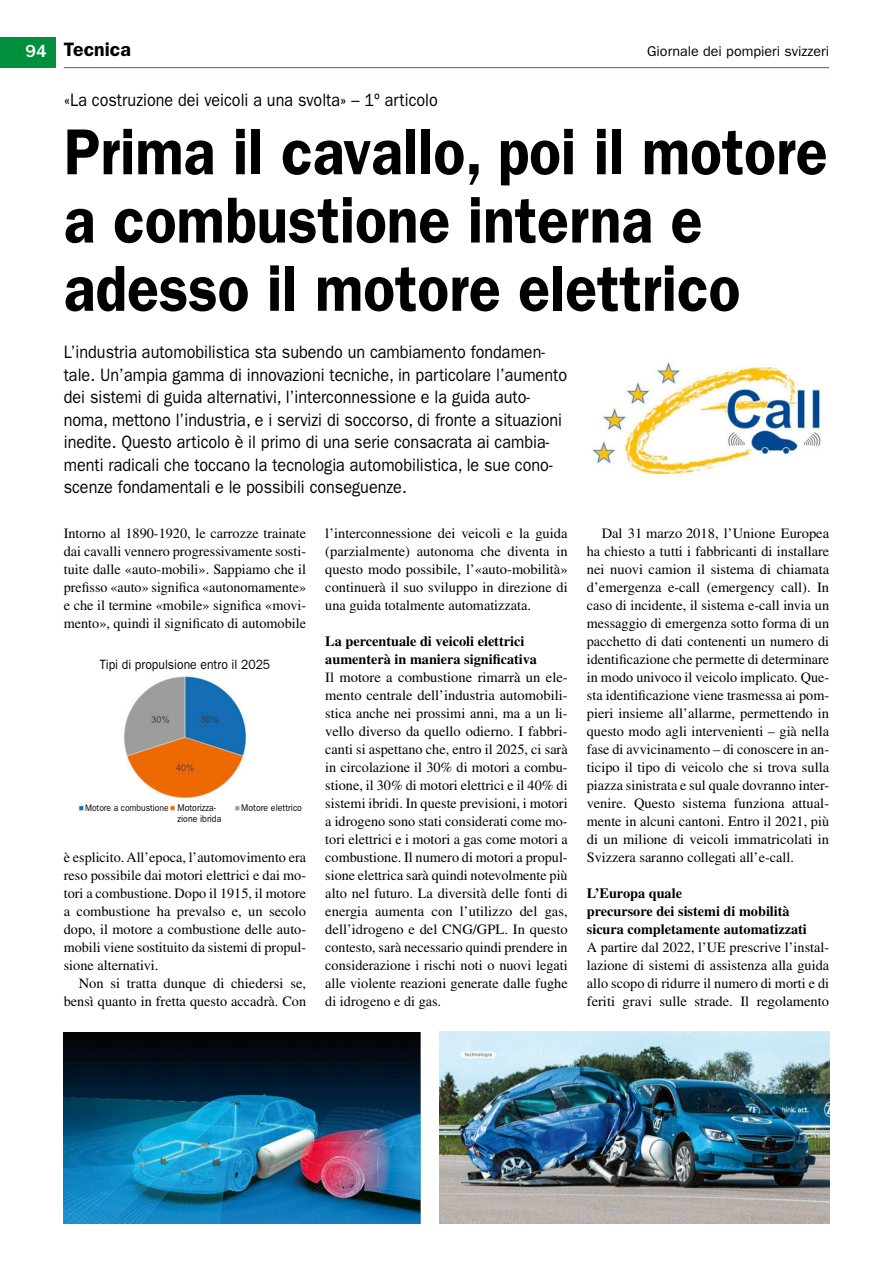
<style>
.page{position:relative;width:893px;height:1263px;background:#fff}
.page>*{position:absolute;margin:0;border:0;box-sizing:border-box;transform-origin:0 0}
.t1{font:600 65.25px/68.2px "ITC Franklin Gothic Std";color:#000;scale:.9 1}
.t2{font:600 19.5px "ITC Franklin Gothic Std";color:#000}
.t3{font:18px/22.5px "ITC Franklin Gothic Std";color:#000;scale:.9 1}
.t4{font:14.25px/18px "Times LT Std";color:#000;text-align:justify}
.t5{font:700 14.25px/18px "Times LT Std";color:#000}
.t6{font:14.25px "ITC Franklin Gothic Std";color:#000}
.t7{font:13.5px "ITC Franklin Gothic Std";color:#000;scale:.9 1}
.t8{font:9.75px/10.5px "ITC Franklin Gothic Std";color:#000;scale:.9 1}
.t9{font:9.45px "ITC Franklin Gothic Std";color:#000;scale:.9 1}
.s1{font-weight:500;font-size:18px;color:#fff}
</style>
<div class="page">
<div style="left:0;top:38px;width:55px;height:30px;background:#00903d"></div>
<hr style="left:64px;top:67px;width:765px;height:1px;background:#00903d">
<img style="left:592px;top:361px;width:230px;height:114px">
<img style="left:64px;top:1032px;width:356px;height:192px">
<img style="left:440px;top:1031px;width:390px;height:193px">
<img style="left:78px;top:676px;width:169px;height:137px">
<div style="left:175px;top:803px;width:59px;height:28px;background:#fff"></div>
<div style="left:241px;top:803px;width:65px;height:10px;background:#fff"></div>
<div style="left:85px;top:803px;width:84px;height:10px;background:#fff"></div>
<h2 class="t2" style="left:26px;top:38px;width:107px"><span class="s1">94</span> Tecnica</h2>
<p class="t6" style="left:647px;top:43px;width:184px">Giornale dei pompieri svizzeri</p>
<p class="t3" style="left:64px;top:89px;width:417px">«La costruzione dei veicoli a una svolta» – 1º articolo</p>
<h1 class="t1" style="left:64px;top:118px;width:850px">Prima il cavallo, poi il motore a combustione interna e adesso il motore elettrico</h1>
<p class="t3" style="left:64px;top:341px;width:561px">L’industria automobilistica sta subendo un cambiamento fondamen&shy;tale. Un’ampia gamma di innovazioni tecniche, in particolare l’aumento dei sistemi di guida alternativi, l’interconnessione e la guida auto&shy;noma, mettono l’industria, e i servizi di soccorso, di fronte a situazioni inedite. Questo articolo è il primo di una serie consacrata ai cambia&shy;menti radicali che toccano la tecnologia automobilistica, le sue cono&shy;scenze fondamentali e le possibili conseguenze.</p>
<p class="t4" style="left:64px;top:524px;width:244px">Intorno al 1890-1920, le carrozze trainate dai cavalli vennero progressivamente sosti&shy;tuite dalle «auto-mobili». Sappiamo che il prefisso «auto» significa «autonomamente» e che il termine «mobile» significa «movi&shy;mento», quindi il significato di automobile</p>
<p class="t4" style="left:325px;top:524px;width:244px">l’interconnessione dei veicoli e la guida (parzialmente) autonoma che diventa in questo modo possibile, l’«auto-mobilità» continuerà il suo sviluppo in direzione di una guida totalmente automatizzata.</p>
<p class="t5" style="left:325px;top:632px;width:213px">La percentuale di veicoli elettrici aumenterà in maniera significativa</p>
<p class="t4" style="left:325px;top:668px;width:244px">Il motore a combustione rimarrà un ele&shy;mento centrale dell’industria automobili&shy;stica anche nei prossimi anni, ma a un li&shy;vello diverso da quello odierno. I fabbri&shy;canti si aspettano che, entro il 2025, ci sarà in circolazione il 30% di motori a combu&shy;stione, il 30% di motori elettrici e il 40% di sistemi ibridi. In queste previsioni, i motori a idrogeno sono stati considerati come mo&shy;tori elettrici e i motori a gas come motori a combustione. Il numero di motori a propul&shy;sione elettrica sarà quindi notevolmente più alto nel futuro. La diversità delle fonti di energia aumenta con l’utilizzo del gas, dell’idrogeno e del CNG/GPL. In questo contesto, sarà necessario quindi prendere in considerazione i rischi noti o nuovi legati alle violente reazioni generate dalle fughe di idrogeno e di gas.</p>
<p class="t4" style="left:587px;top:524px;width:244px;text-indent:15px">Dal 31 marzo 2018, l’Unione Europea ha chiesto a tutti i fabbricanti di installare nei nuovi camion il sistema di chiamata d’emergenza e-call (emergency call). In caso di incidente, il sistema e-call invia un messaggio di emergenza sotto forma di un pacchetto di dati contenenti un numero di identificazione che permette di determinare in modo univoco il veicolo implicato. Que&shy;sta identificazione viene trasmessa ai pom&shy;pieri insieme all’allarme, permettendo in questo modo agli intervenienti – già nella fase di avvicinamento – di conoscere in an&shy;ticipo il tipo di veicolo che si trova sulla piazza sinistrata e sul quale dovranno inter&shy;venire. Questo sistema funziona attual&shy;mente in alcuni cantoni. Entro il 2021, più di un milione di veicoli immatricolati in Svizzera saranno collegati all’e-call.</p>
<p class="t5" style="left:587px;top:884px;width:222px">L’Europa quale<br>precursore dei sistemi di mobilità sicura completamente automatizzati</p>
<p class="t4" style="left:587px;top:938px;width:244px">A partire dal 2022, l’UE prescrive l’instal&shy;lazione di sistemi di assistenza alla guida allo scopo di ridurre il numero di morti e di feriti gravi sulle strade. Il regolamento</p>
<p class="t7" style="left:100px;top:656px;width:191px">Tipi di propulsione entro il 2025</p>
<p class="t9" style="left:85px;top:803px;width:94px">Motore a combustione</p>
<p class="t8" style="left:241px;top:803px;width:69px">Motore elettrico</p>
<p class="t8" style="left:178px;top:803px;width:50px">Motorizza&shy;zione ibrida</p>
<p class="t4" style="left:64px;top:848px;width:244px">è esplicito. All’epoca, l’automovimento era reso possibile dai motori elettrici e dai mo&shy;tori a combustione. Dopo il 1915, il motore a combustione ha prevalso e, un secolo dopo, il motore a combustione delle auto&shy;mobili viene sostituito da sistemi di propul&shy;sione alternativi.</p>
<p class="t4" style="left:64px;top:974px;width:244px;text-align:right">Non si tratta dunque di chiedersi se, bensì quanto in fretta questo accadrà. Con</p>
</div>
